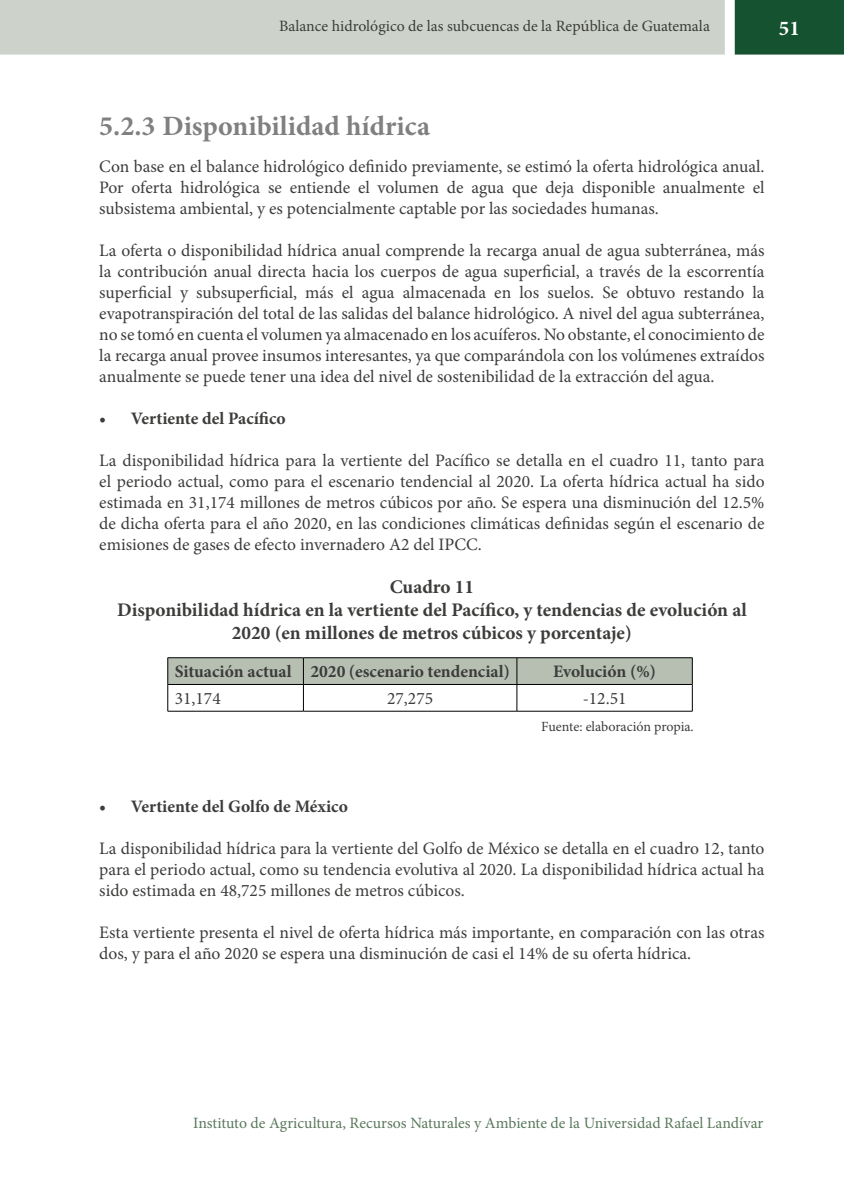
<style>
.page{position:relative;width:844px;height:1191px;background:#fff}
.page>*{position:absolute;margin:0;border:0;box-sizing:border-box;transform-origin:0 0}
.t1{font:700 28px "Minion Pro";color:#808080}
.t2{font:700 21px "Minion Pro";color:#fff}
.t3{font:700 19.25px/22.9px "Minion Pro";color:#3c3c3b;text-align:center}
.t4{font:17.5px/21px "Minion Pro";color:#3c3c3b;text-align:justify}
.t5{font:700 17.5px "Minion Pro";color:#3c3c3b}
.t6{font:15.75px "Minion Pro";color:#5b795c}
.t7{font:15.75px "Minion Pro";color:#3c3c3b}
.t8{font:14px "Minion Pro";letter-spacing:-.005em;color:#3c3c3b}
</style>
<div class="page">
<div style="left:734px;top:0;width:109px;height:55px;background:#155330;border:2px solid #155330"></div>
<div style="left:0;top:0;width:724px;height:55px;background:#cdd3ca"></div>
<hr style="left:167px;top:657px;width:136px;height:1px;background:#000">
<hr style="left:303px;top:657px;width:213px;height:1px;background:#000">
<hr style="left:516px;top:657px;width:176px;height:1px;background:#000">
<svg style="left:167px;top:658px;width:525px;height:53px"></svg>
<hr style="left:167px;top:711px;width:136px;height:1px;background:#000">
<hr style="left:303px;top:711px;width:213px;height:1px;background:#000">
<hr style="left:516px;top:711px;width:176px;height:1px;background:#000">
<p class="t7" style="left:279px;top:16px;width:432px">Balance hidrológico de las subcuencas de la República de Guatemala</p>
<p class="t2" style="left:778px;top:14px;width:22px">51</p>
<h1 class="t1" style="left:99px;top:106px;width:332px">5.2.3 Disponibilidad hídrica</h1>
<p class="t4" style="left:99px;top:156px;width:666px">Con base en el balance hidrológico definido previamente, se estimó la oferta hidrológica anual.<br>Por oferta hidrológica se entiende el volumen de agua que deja disponible anualmente el subsistema ambiental, y es potencialmente captable por las sociedades humanas.</p>
<p class="t4" style="left:99px;top:240px;width:666px">La oferta o disponibilidad hídrica anual comprende la recarga anual de agua subterránea, más la contribución anual directa hacia los cuerpos de agua superficial, a través de la escorrentía superficial y subsuperficial, más el agua almacenada en los suelos. Se obtuvo restando la evapotranspiración del total de las salidas del balance hidrológico. A nivel del agua subterránea, no se tomó en cuenta el volumen ya almacenado en los acuíferos. No obstante, el conocimiento de la recarga anual provee insumos interesantes, ya que comparándola con los volúmenes extraídos anualmente se puede tener una idea del nivel de sostenibilidad de la extracción del agua.</p>
<p class="t5" style="left:99px;top:406px;width:188px">• Vertiente del Pacífico</p>
<p class="t4" style="left:99px;top:450px;width:666px">La disponibilidad hídrica para la vertiente del Pacífico se detalla en el cuadro 11, tanto para el periodo actual, como para el escenario tendencial al 2020. La oferta hídrica actual ha sido estimada en 31,174 millones de metros cúbicos por año. Se espera una disminución del 12.5% de dicha oferta para el año 2020, en las condiciones climáticas definidas según el escenario de emisiones de gases de efecto invernadero A2 del IPCC.</p>
<p class="t3" style="left:117px;top:575px;width:631px">Cuadro 11<br>Disponibilidad hídrica en la vertiente del Pacífico, y tendencias de evolución al<br>2020 (en millones de metros cúbicos y porcentaje)</p>
<p class="t5" style="left:175px;top:659px;width:336px">Situación actual 2020 (escenario tendencial)</p>
<p class="t5" style="left:553px;top:659px;width:104px">Evolución (%)</p>
<p class="t4" style="left:175px;top:688px;width:47px">31,174</p>
<p class="t4" style="left:387px;top:688px;width:47px">27,275</p>
<p class="t4" style="left:582px;top:688px;width:45px">-12.51</p>
<p class="t8" style="left:541px;top:717px;width:154px">Fuente: elaboración propia.</p>
<p class="t5" style="left:99px;top:793px;width:250px">• Vertiente del Golfo de México</p>
<p class="t4" style="left:99px;top:837px;width:666px">La disponibilidad hídrica para la vertiente del Golfo de México se detalla en el cuadro 12, tanto para el periodo actual, como su tendencia evolutiva al 2020. La disponibilidad hídrica actual ha sido estimada en 48,725 millones de metros cúbicos.</p>
<p class="t4" style="left:99px;top:921px;width:666px">Esta vertiente presenta el nivel de oferta hídrica más importante, en comparación con las otras dos, y para el año 2020 se espera una disminución de casi el 14% de su oferta hídrica.</p>
<p class="t6" style="left:193px;top:1112px;width:571px">Instituto de Agricultura, Recursos Naturales y Ambiente de la Universidad Rafael Landívar</p>
</div>
